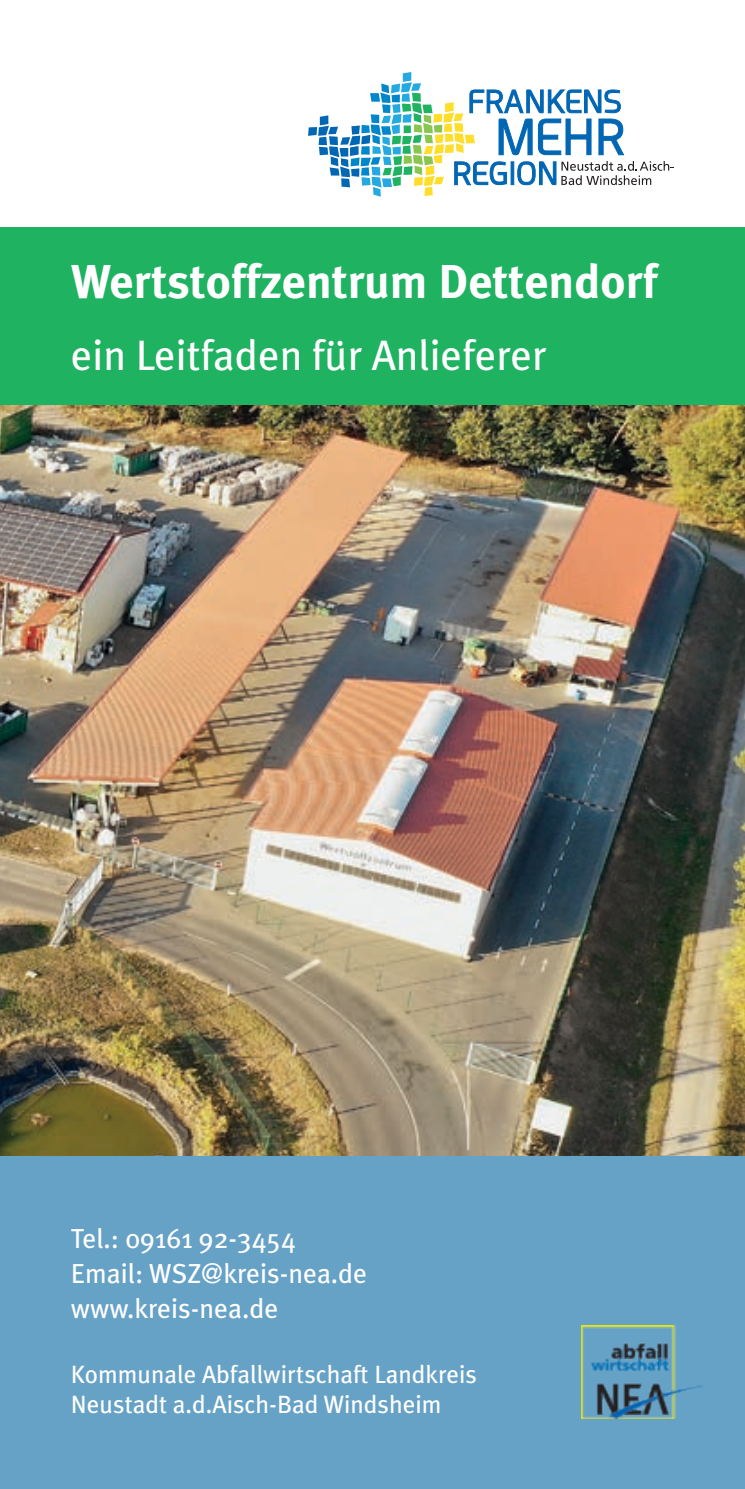
<style>
.page{position:relative;width:745px;height:1489px;background:#fff}
.page>*{position:absolute;margin:0;border:0;box-sizing:border-box;transform-origin:0 0}
.t1{font:700 47.5px "Meta Plus";color:#fff}
.t2{font:42.5px "Meta Plus";color:#fff}
.t3{font:27.5px/35px "Meta Plus";color:#fff}
.t4{font:25px/30px "Meta Plus";color:#fff}
</style>
<div class="page">
<div style="left:0;top:1155px;width:744px;height:333px;background:#66a1c6"></div>
<img style="left:0;top:404px;width:744px;height:751px">
<div style="left:0;top:227px;width:744px;height:177px;background:#1eb261"></div>
<svg style="left:308px;top:72px;width:365px;height:125px"></svg>
<img style="left:581px;top:1325px;width:121px;height:92px">
<h1 class="t1" style="left:71px;top:254px;width:587px">Wertstoffzentrum Dettendorf</h1>
<h2 class="t2" style="left:71px;top:331px;width:477px">ein Leitfaden für Anlieferer</h2>
<p class="t3" style="left:71px;top:1220px;width:297px">Tel.: 09161 92-3454<br>Email: WSZ@kreis-nea.de www.kreis-nea.de</p>
<p class="t4" style="left:71px;top:1359px;width:407px">Kommunale Abfallwirtschaft Landkreis<br>Neustadt a.d.Aisch-Bad Windsheim</p>
</div>
